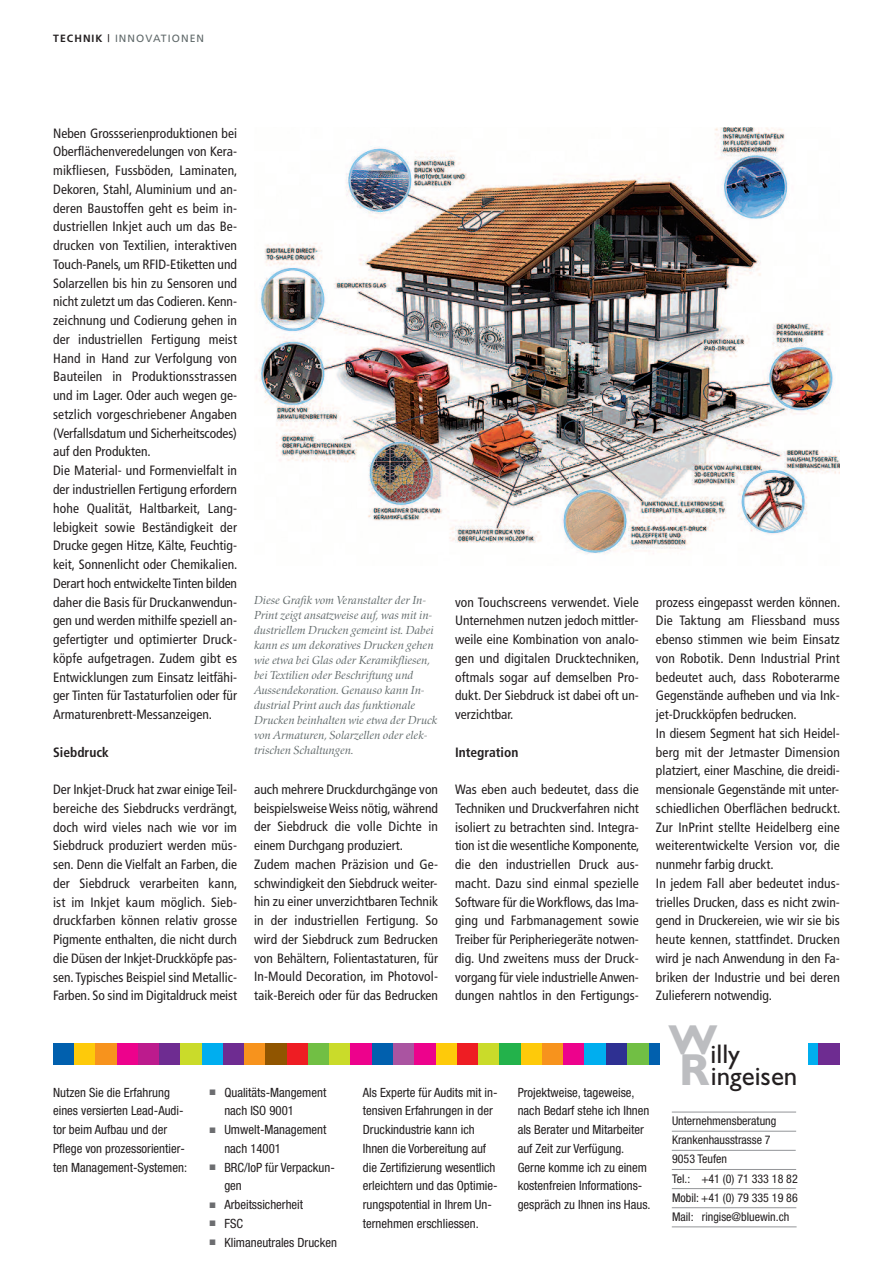
<style>
.page{position:relative;width:893px;height:1263px;background:#fff}
.page>*{position:absolute;margin:0;border:0;box-sizing:border-box;transform-origin:0 0}
.t1{font:27px/22.5px "Gill Sans";color:#231f20}
.t2{font:condensed 13.5px/18.8px "Frutiger";color:#231f20}
.t3{font:700 condensed 13.5px "Frutiger";color:#231f20}
.t4{font:condensed 12.75px/18.8px "Helvetica Neue";color:#231f20}
.t5{font:italic 12px/15px "Zapf Renais SB";color:#60696a}
.t6{font:condensed 12px/19px "Helvetica Neue";color:#231f20}
.t7{font:10.5px "Frutiger";letter-spacing:.1em;color:#60696a}
.s1{font-weight:700;color:#231f20}
.s2{color:#231f20}
.s3{font-weight:700;font-size:45px;color:#bcbdc0}
</style>
<div class="page">
<img style="left:256px;top:128px;width:584px;height:426px">
<div style="left:648px;top:1043px;width:22px;height:21px;background:#0160ae"></div>
<div style="left:797px;top:1043px;width:22px;height:21px;background:#00aeef"></div>
<div style="left:819px;top:1043px;width:21px;height:21px;background:#6e2c91"></div>
<div style="left:53px;top:1043px;width:21px;height:21px;background:#0160ae"></div>
<div style="left:74px;top:1043px;width:22px;height:21px;background:#feca0a"></div>
<div style="left:96px;top:1043px;width:21px;height:21px;background:#f7931d"></div>
<div style="left:117px;top:1043px;width:21px;height:21px;background:#ed028c"></div>
<div style="left:138px;top:1043px;width:21px;height:21px;background:#bc1b8d"></div>
<div style="left:159px;top:1043px;width:22px;height:21px;background:#6e2c91"></div>
<div style="left:181px;top:1043px;width:21px;height:21px;background:#cadb2a"></div>
<div style="left:202px;top:1043px;width:21px;height:21px;background:#00aeef"></div>
<div style="left:223px;top:1043px;width:21px;height:21px;background:#6e2c91"></div>
<div style="left:244px;top:1043px;width:22px;height:21px;background:#f7931d"></div>
<div style="left:266px;top:1043px;width:21px;height:21px;background:#905500"></div>
<div style="left:287px;top:1043px;width:21px;height:21px;background:#ee1d23"></div>
<div style="left:308px;top:1043px;width:22px;height:21px;background:#71bf44"></div>
<div style="left:330px;top:1043px;width:21px;height:21px;background:#cadb2a"></div>
<div style="left:351px;top:1043px;width:21px;height:21px;background:#ed028c"></div>
<div style="left:372px;top:1043px;width:21px;height:21px;background:#0160ae"></div>
<div style="left:393px;top:1043px;width:22px;height:21px;background:#aa54a1"></div>
<div style="left:415px;top:1043px;width:21px;height:21px;background:#ed028c"></div>
<div style="left:436px;top:1043px;width:21px;height:21px;background:#feca0a"></div>
<div style="left:457px;top:1043px;width:21px;height:21px;background:#ee1d23"></div>
<div style="left:478px;top:1043px;width:22px;height:21px;background:#cadb2a"></div>
<div style="left:500px;top:1043px;width:21px;height:21px;background:#23b24b"></div>
<div style="left:521px;top:1043px;width:21px;height:21px;background:#feca0a"></div>
<div style="left:542px;top:1043px;width:21px;height:21px;background:#f7931d"></div>
<div style="left:563px;top:1043px;width:22px;height:21px;background:#ed028c"></div>
<div style="left:585px;top:1043px;width:21px;height:21px;background:#00aeef"></div>
<div style="left:606px;top:1043px;width:21px;height:21px;background:#2e3092"></div>
<div style="left:627px;top:1043px;width:21px;height:21px;background:#71bf44"></div>
<div style="left:660px;top:1016px;width:148px;height:80px;background:#fff"></div>
<hr style="left:672px;top:1112px;width:124px;height:1px;background:#939598">
<hr style="left:672px;top:1131px;width:124px;height:1px;background:#939598">
<hr style="left:672px;top:1150px;width:124px;height:1px;background:#939598">
<hr style="left:672px;top:1169px;width:124px;height:1px;background:#939598">
<hr style="left:672px;top:1188px;width:124px;height:1px;background:#939598">
<hr style="left:672px;top:1207px;width:124px;height:1px;background:#939598">
<hr style="left:672px;top:1226px;width:125px;height:1px;background:#939598">
<p class="t7" style="left:53px;top:34px;width:152px"><span class="s1">TECHNIK</span> <span class="s2">|</span> INNOVATIONEN</p>
<p class="t2" style="left:53px;top:125px;width:186px">Neben Grossserienproduktionen bei Oberflächenveredelungen von Kera&shy;mikfliesen, Fussböden, Laminaten, Dekoren, Stahl, Aluminium und an&shy;deren Baustoffen geht es beim in&shy;dustriellen Inkjet auch um das Be&shy;drucken von Textilien, interaktiven Touch-Panels, um RFID-Etiketten und Solarzellen bis hin zu Sensoren und nicht zuletzt um das Codieren. Kenn&shy;zeichnung und Codierung gehen in der industriellen Fertigung meist Hand in Hand zur Verfolgung von Bauteilen in Produktionsstrassen und im Lager. Oder auch wegen ge&shy;setzlich vorgeschriebener Angaben (Verfallsdatum und Sicherheitscodes) auf den Produkten.<br>Die Material- und Formenvielfalt in der industriellen Fertigung erfordern hohe Qualität, Haltbarkeit, Lang&shy;lebigkeit sowie Beständigkeit der Drucke gegen Hitze, Kälte, Feuchtig&shy;keit, Sonnenlicht oder Chemikalien.<br>Derart hoch entwickelte Tinten bilden daher die Basis für Druckanwendun&shy;gen und werden mithilfe speziell an&shy;gefertigter und optimierter Druck&shy;köpfe aufgetragen. Zudem gibt es Entwicklungen zum Einsatz leitfähi&shy;ger Tinten für Tastaturfolien oder für Armaturenbrett-Messanzeigen.</p>
<p class="t3" style="left:53px;top:746px;width:57px">Siebdruck</p>
<p class="t2" style="left:53px;top:781px;width:186px;text-align:justify">Der Inkjet-Druck hat zwar einige Teil&shy;bereiche des Siebdrucks verdrängt, doch wird vieles nach wie vor im Siebdruck produziert werden müs&shy;sen. Denn die Vielfalt an Farben, die der Siebdruck verarbeiten kann, ist im Inkjet kaum möglich. Sieb&shy;druckfarben können relativ grosse Pigmente enthalten, die nicht durch die Düsen der Inkjet-Druckköpfe pas&shy;sen. Typisches Beispiel sind Metallic-Farben. So sind im Digitaldruck meist</p>
<p class="t2" style="left:254px;top:781px;width:185px">auch mehrere Druckdurchgänge von beispielsweiseWeiss nötig, während der Siebdruck die volle Dichte in einem Durchgang produziert.<br>Zudem machen Präzision und Ge&shy;schwindigkeit den Siebdruck weiter&shy;hin zu einer unverzichtbaren Technik in der industriellen Fertigung. So wird der Siebdruck zum Bedrucken von Behältern, Folientastaturen, für In-Mould Decoration, im Photovol&shy;taik-Bereich oder für das Bedrucken</p>
<p class="t5" style="left:254px;top:593px;width:185px">Diese Grafik vom Veranstalter der In-Print zeigt ansatzweise auf, was mit in&shy;dustriellem Drucken gemeint ist. Dabei kann es um dekoratives Drucken gehen wie etwa bei Glas oder Keramikfliesen, bei Textilien oder Beschriftung und Aussendekoration. Genauso kann In&shy;dustrial Print auch das funktionale Drucken beinhalten wie etwa der Druck von Armaturen, Solarzellen oder elek&shy;trischen Schaltungen.</p>
<p class="t2" style="left:455px;top:593px;width:186px;text-align:justify">von Touchscreens verwendet. Viele Unternehmen nutzen jedoch mittler&shy;weile eine Kombination von analo&shy;gen und digitalen Drucktechniken, oftmals sogar auf demselben Pro&shy;dukt. Der Siebdruck ist dabei oft un&shy;verzichtbar.</p>
<p class="t3" style="left:455px;top:746px;width:65px">Integration</p>
<p class="t2" style="left:455px;top:781px;width:186px;text-align:justify">Was eben auch bedeutet, dass die Techniken und Druckverfahren nicht isoliert zu betrachten sind. Integra&shy;tion ist die wesentliche Komponente, die den industriellen Druck aus&shy;macht. Dazu sind einmal spezielle Software für dieWorkflows, das Ima&shy;ging und Farbmanagement sowie Treiber für Peripheriegeräte notwen&shy;dig. Und zweitens muss der Druck&shy;vorgang für viele industrielleAnwen&shy;dungen nahtlos in den Fertigungs-</p>
<p class="t2" style="left:656px;top:593px;width:186px">prozess eingepasst werden können.<br>Die Taktung am Fliessband muss ebenso stimmen wie beim Einsatz von Robotik. Denn Industrial Print bedeutet auch, dass Roboterarme Gegenstände aufheben und via Ink&shy;jet-Druckköpfen bedrucken.<br>In diesem Segment hat sich Heidel&shy;berg mit der Jetmaster Dimension platziert, einer Maschine, die dreidi&shy;mensionale Gegenstände mit unter&shy;schiedlichen Oberflächen bedruckt.<br>Zur InPrint stellte Heidelberg eine weiterentwickelte Version vor, die nunmehr farbig druckt.<br>In jedem Fall aber bedeutet indus&shy;trielles Drucken, dass es nicht zwin&shy;gend in Druckereien, wie wir sie bis heute kennen, stattfindet. Drucken wird je nach Anwendung in den Fa&shy;briken der Industrie und bei deren Zulieferern notwendig.</p>
<p class="t4" style="left:53px;top:1084px;width:135px">Nutzen Sie die Erfahrung eines versierten Lead-Audi&shy;tor beim Aufbau und der<br>Pflege von prozessorientier&shy;ten Management-Systemen:</p>
<p class="t4" style="left:224px;top:1084px;width:114px">Qualitäts-Mangement nach ISO 9001<br>Umwelt-Management nach 14001<br>BRC/IoP für Verpackun&shy;gen<br>Arbeitssicherheit<br>FSC<br>Klimaneutrales Drucken</p>
<p class="t4" style="left:363px;top:1084px;width:136px">Als Experte für Audits mit in&shy;tensiven Erfahrungen in der<br>Druckindustrie kann ich<br>Ihnen die Vorbereitung auf die Zertifizierung wesentlich erleichtern und das Optimie&shy;rungspotential in Ihrem Un&shy;ternehmen erschliessen.</p>
<p class="t4" style="left:518px;top:1084px;width:134px">Projektweise, tageweise, nach Bedarf stehe ich Ihnen als Berater und Mitarbeiter auf Zeit zur Verfügung.<br>Gerne komme ich zu einem kostenfreien Informations&shy;gespräch zu Ihnen ins Haus.</p>
<h1 class="t1" style="left:679px;top:1045px;width:120px;text-indent:-11px"><sup>W</sup>illy<br><span class="s3">R</span>ingeisen</h1>
<p class="t6" style="left:672px;top:1112px;width:127px">Unternehmensberatung<br>Krankenhausstrasse 7<br>9053 Teufen<br>Tel.: +41 (0) 71 333 18 82<br>Mobil: +41 (0) 79 335 19 86<br>Mail: ringise@bluewin.ch</p>
</div>
